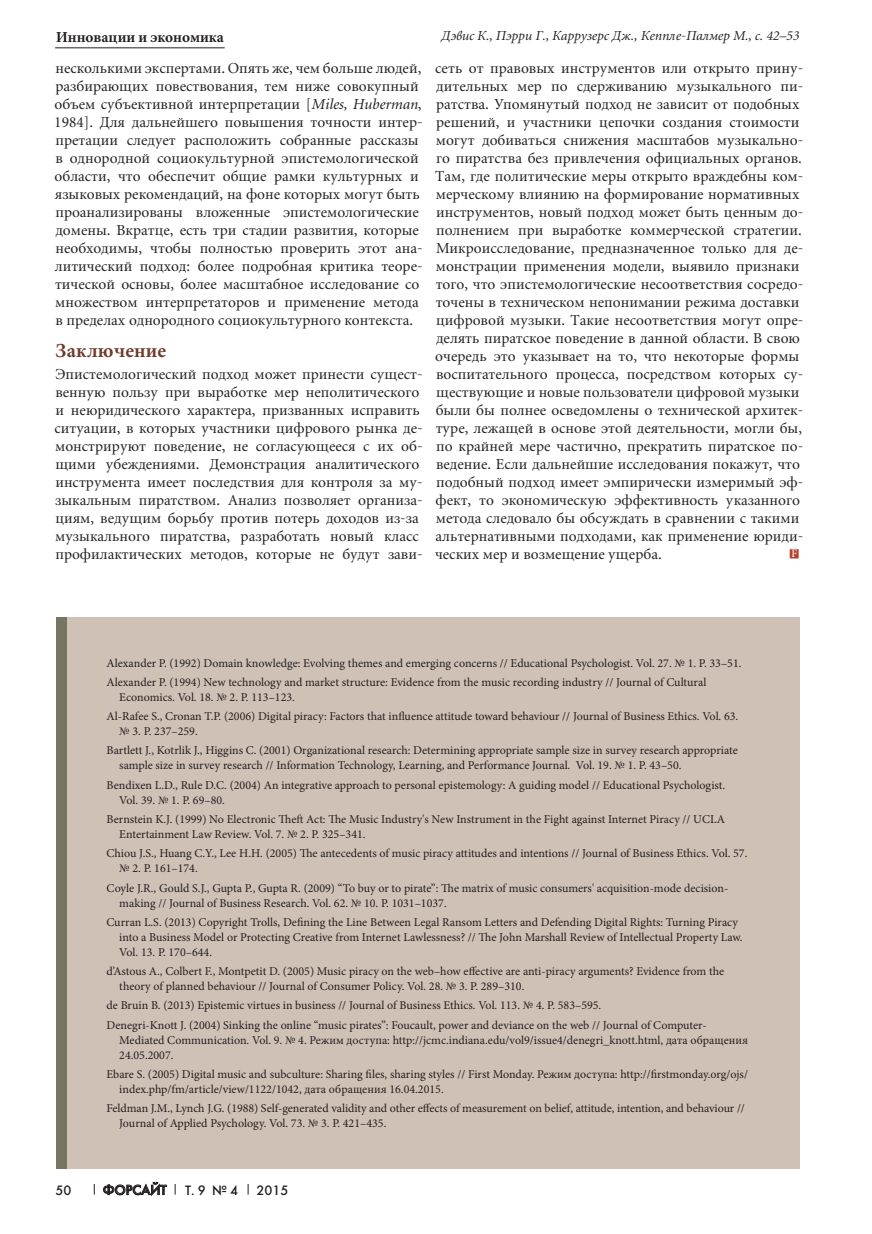
<style>
.page{position:relative;width:872px;height:1234px;background:#fff}
.page>*{position:absolute;margin:0;border:0;box-sizing:border-box;transform-origin:0 0}
.t1{font:700 19.5px "Miniature";letter-spacing:.01em;color:#6e3a2a}
.t2{font:15px/18px "Miniature";color:#231f20}
.t3{font:700 15px "Miniature";color:#231f20}
.Body_A{font:italic 13.5px "Miniature";color:#231f20}
.t4{font:13.5px "Futura Futuris C";color:#231f20}
.t5{font:12px/15px "Minion Pro";color:#231f20}
.t6{font:500 11.25px "Minion Pro";color:#fff;scale:.95 1}
.s1{font-style:italic}
</style>
<div class="page">
<hr style="left:55px;top:48px;width:170px;height:1px;background:#231f20">
<svg style="left:103px;top:1181px;width:64px;height:15px"></svg>
<div style="left:56px;top:617px;width:12px;height:550px;background:#767561"></div>
<div style="left:68px;top:617px;width:732px;height:550px;background:#d0c1b6"></div>
<div style="left:789px;top:548px;width:10px;height:11px;background:#b7402f"></div>
<div style="left:789px;top:548px;width:10px;height:11px;border:1px solid #fff"></div>
<p class="t3" style="left:56px;top:30px;width:169px">Инновации и экономика</p>
<p class="t2" style="left:54px;top:60px;width:370px">несколькими экспертами. Опять же, чем больше людей, разбирающих повествования, тем ниже совокупный объем субъективной интерпретации [<span class="s1">Miles, Huberman</span>, 1984]. Для дальнейшего повышения точности интер&shy;претации следует расположить собранные рассказы в однородной социокультурной эпистемологической области, что обеспечит общие рамки культурных и языковых рекомендаций, на фоне которых могут быть проанализированы вложенные эпистемологические домены. Вкратце, есть три стадии развития, которые необходимы, чтобы полностью проверить этот ана&shy;литический подход: более подробная критика теоре&shy;тической основы, более масштабное исследование со множеством интерпретаторов и применение метода в пределах однородного социокультурного контекста.</p>
<p class="t1" style="left:55px;top:340px;width:112px">Заключение</p>
<p class="t2" style="left:55px;top:366px;width:369px">Эпистемологический подход может принести сущест&shy;венную пользу при выработке мер неполитического и неюридического характера, призванных исправить ситуации, в которых участники цифрового рынка де&shy;монстрируют поведение, не согласующееся с их об&shy;щими убеждениями. Демонстрация аналитического инструмента имеет последствия для контроля за му&shy;зыкальным пиратством. Анализ позволяет организа&shy;циям, ведущим борьбу против потерь доходов из-за музыкального пиратства, разработать новый класс профилактических методов, которые не будут зави-</p>
<p class="Body_A" style="left:441px;top:29px;width:359px">Дэвис К., Пэрри Г., Каррузерс Дж., Кеппле-Палмер М., с. 42–53</p>
<p class="t2" style="left:435px;top:60px;width:370px">сеть от правовых инструментов или открыто прину&shy;дительных мер по сдерживанию музыкального пи&shy;ратства. Упомянутый подход не зависит от подобных решений, и участники цепочки создания стоимости могут добиваться снижения масштабов музыкально&shy;го пиратства без привлечения официальных органов.<br>Там, где политические меры открыто враждебны ком&shy;мерческому влиянию на формирование нормативных инструментов, новый подход может быть ценным до&shy;полнением при выработке коммерческой стратегии.<br>Микроисследование, предназначенное только для де&shy;монстрации применения модели, выявило признаки того, что эпистемологические несоответствия сосредо&shy;точены в техническом непонимании режима доставки цифровой музыки. Такие несоответствия могут опре&shy;делять пиратское поведение в данной области. В свою очередь это указывает на то, что некоторые формы воспитательного процесса, посредством которых су&shy;ществующие и новые пользователи цифровой музыки были бы полнее осведомлены о технической архитек&shy;туре, лежащей в основе этой деятельности, могли бы, по крайней мере частично, прекратить пиратское по&shy;ведение. Если дальнейшие исследования покажут, что подобный подход имеет эмпирически измеримый эф&shy;фект, то экономическую эффективность указанного метода следовало бы обсуждать в сравнении с такими альтернативными подходами, как применение юриди&shy;ческих мер и возмещение ущерба.</p>
<p class="t6" style="left:791px;top:546px;width:8px">F</p>
<p class="t5" style="left:106px;top:655px;width:636px">Alexander P. (1992) Domain knowledge: Evolving themes and emerging concerns // Educational Psychologist. Vol. 27. № 1. P. 33–51.</p>
<p class="t5" style="left:119px;top:674px;width:588px;text-indent:-13px">Alexander P. (1994) New technology and market structure: Evidence from the music recording industry // Journal of Cultural<br>Economics. Vol. 18. № 2. P. 113–123.</p>
<p class="t5" style="left:119px;top:708px;width:620px;text-indent:-13px">Al-Rafee S., Cronan T.P. (2006) Digital piracy: Factors that influence attitude toward behaviour // Journal of Business Ethics. Vol. 63. № 3. Р. 237–259.</p>
<p class="t5" style="left:119px;top:743px;width:620px;text-indent:-13px">Bartlett J., Kotrlik J., Higgins C. (2001) Organizational research: Determining appropriate sample size in survey research appropriate sample size in survey research // Information Technology, Learning, and Performance Journal. Vol. 19. № 1. Р. 43–50.</p>
<p class="t5" style="left:119px;top:777px;width:607px;text-indent:-13px">Bendixen L.D., Rule D.C. (2004) An integrative approach to personal epistemology: A guiding model // Educational Psychologist.<br>Vol. 39. № 1. Р. 69–80.</p>
<p class="t5" style="left:119px;top:811px;width:607px;text-indent:-13px">Bernstein K.J. (1999) No Electronic Theft Act: The Music Industry's New Instrument in the Fight against Internet Piracy // UCLA<br>Entertainment Law Review. Vol. 7. № 2. Р. 325–341.</p>
<p class="t5" style="left:119px;top:845px;width:629px;text-indent:-13px">Chiou J.S., Huang C.Y., Lee H.H. (2005) The antecedents of music piracy attitudes and intentions // Journal of Business Ethics. Vol. 57. № 2. Р. 161–174.</p>
<p class="t5" style="left:119px;top:880px;width:610px;text-indent:-13px">Coyle J.R., Gould S.J., Gupta P., Gupta R. (2009) “To buy or to pirate”: The matrix of music consumers' acquisition-mode decision&shy;making // Journal of Business Research. Vol. 62. № 10. Р. 1031–1037.</p>
<p class="t5" style="left:119px;top:914px;width:625px;text-indent:-13px">Curran L.S. (2013) Copyright Trolls, Defining the Line Between Legal Ransom Letters and Defending Digital Rights: Turning Piracy into a Business Model or Protecting Creative from Internet Lawlessness? // The John Marshall Review of Intellectual Property Law.<br>Vol. 13. P. 170–644.</p>
<p class="t5" style="left:119px;top:963px;width:606px;text-indent:-13px">d’Astous A., Colbert F., Montpetit D. (2005) Music piracy on the web–how effective are anti-piracy arguments? Evidence from the theory of planned behaviour // Journal of Consumer Policy. Vol. 28. № 3. Р. 289–310.</p>
<p class="t5" style="left:106px;top:997px;width:496px">de Bruin B. (2013) Epistemic virtues in business // Journal of Business Ethics. Vol. 113. № 4. Р. 583–595.</p>
<p class="t5" style="left:119px;top:1017px;width:630px;text-indent:-13px">Denegri‐Knott J. (2004) Sinking the online “music pirates”: Foucault, power and deviance on the web // Journal of Computer‐<br>Mediated Communication. Vol. 9. № 4. Режим доступа: http://jcmc.indiana.edu/vol9/issue4/denegri_knott.html, дата обращения<br>24.05.2007.</p>
<p class="t5" style="left:119px;top:1066px;width:630px;text-indent:-13px">Ebare S. (2005) Digital music and subculture: Sharing files, sharing styles // First Monday. Режим доступа: http://firstmonday.org/ojs/ index.php/fm/article/view/1122/1042, дата обращения 16.04.2015.</p>
<p class="t5" style="left:119px;top:1100px;width:627px;text-indent:-13px">Feldman J.M., Lynch J.G. (1988) Self-generated validity and other effects of measurement on belief, attitude, intention, and behaviour //<br>Journal of Applied Psychology. Vol. 73. № 3. Р. 421–435.</p>
<p class="t4" style="left:55px;top:1181px;width:17px">50</p>
<p class="t4" style="left:103px;top:1181px;width:65px">ФОРСАЙТ</p>
<p class="t4" style="left:185px;top:1181px;width:55px">Т. 9 № 4</p>
<p class="t4" style="left:257px;top:1181px;width:33px">2015</p>
</div>
